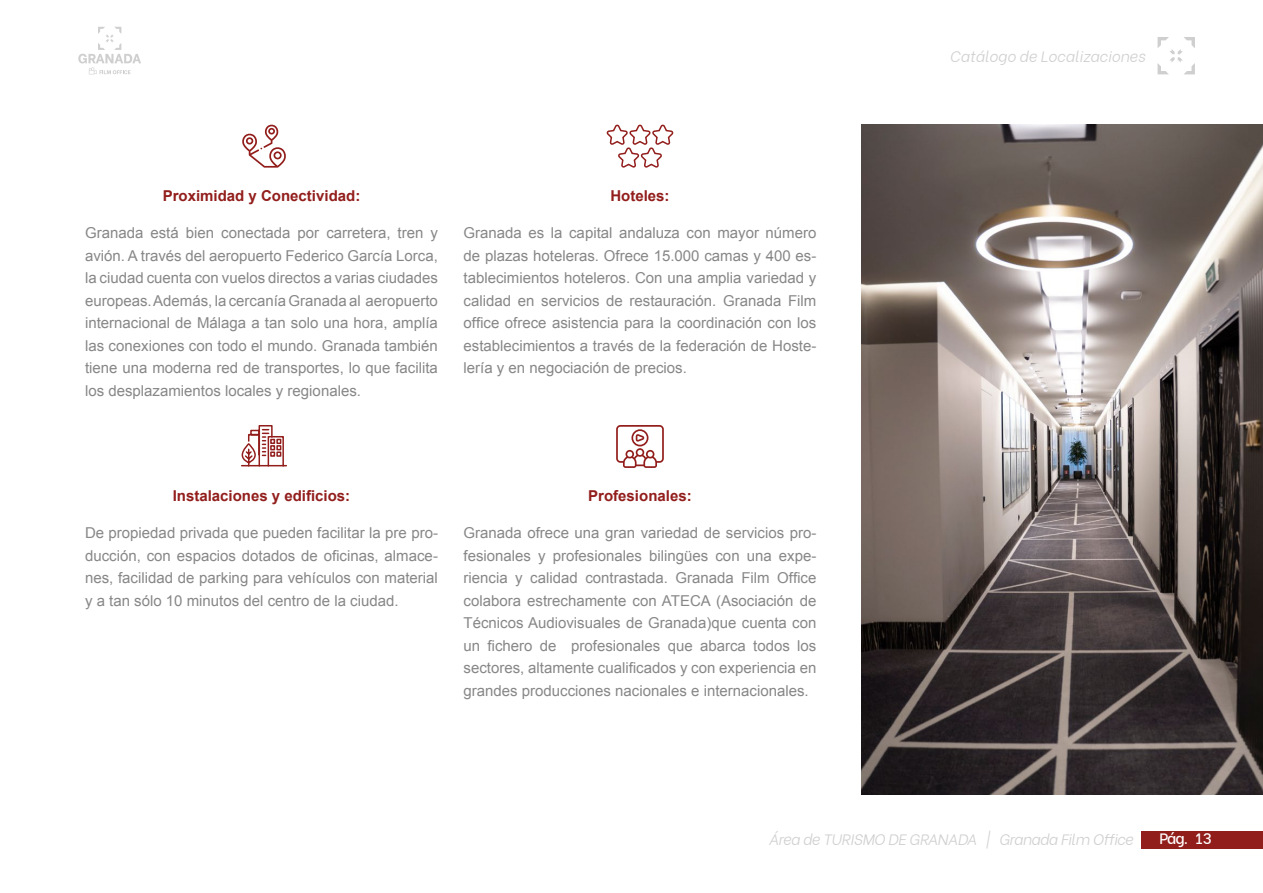
<style>
.page{position:relative;width:1263px;height:893px;background:#fff}
.page>*{position:absolute;margin:0;border:0;box-sizing:border-box;transform-origin:0 0}
.t1{font:15px/22.5px "Arial";color:#878787;text-align:justify}
.t2{font:700 15px "Arial";color:#921e1c}
.t3{font:italic 300 15px "Be Vietnam";letter-spacing:-.025em;color:#cfcfcf}
.t4{font:italic 300 15px "Be Vietnam";color:#cfcfcf}
.t5{font:500 15px "Be Vietnam";color:#fff}
</style>
<div class="page">
<div style="left:1141px;top:831px;width:122px;height:17px;background:#921e1c"></div>
<svg style="left:1157px;top:37px;width:38px;height:37px"></svg>
<svg style="left:78px;top:27px;width:63px;height:47px"></svg>
<svg style="left:606px;top:124px;width:68px;height:44px"></svg>
<svg style="left:616px;top:425px;width:48px;height:43px"></svg>
<svg style="left:242px;top:124px;width:44px;height:44px"></svg>
<svg style="left:241px;top:425px;width:46px;height:42px"></svg>
<img style="left:861px;top:125px;width:402px;height:669px">
<p class="t2" style="left:163px;top:185px;width:199px">Proximidad y Conectividad:</p>
<p class="t1" style="left:85px;top:222px;width:354px">Granada está bien conectada por carretera, tren y avión. A través del aeropuerto Federico García Lorca, la ciudad cuenta con vuelos directos a varias ciudades europeas. Además, la cercanía Granada al aeropuerto internacional de Málaga a tan solo una hora, amplía las conexiones con todo el mundo. Granada también tiene una moderna red de transportes, lo que facilita los desplazamientos locales y regionales.</p>
<p class="t2" style="left:610px;top:185px;width:61px">Hoteles:</p>
<p class="t1" style="left:463px;top:222px;width:354px">Granada es la capital andaluza con mayor número de plazas hoteleras. Ofrece 15.000 camas y 400 es&shy;tablecimientos hoteleros. Con una amplia variedad y calidad en servicios de restauración. Granada Film office ofrece asistencia para la coordinación con los establecimientos a través de la federación de Hoste&shy;lería y en negociación de precios.</p>
<p class="t2" style="left:173px;top:486px;width:179px">Instalaciones y edificios:</p>
<p class="t1" style="left:85px;top:522px;width:354px">De propiedad privada que pueden facilitar la pre pro&shy;ducción, con espacios dotados de oficinas, almace&shy;nes, facilidad de parking para vehículos con material y a tan sólo 10 minutos del centro de la ciudad.</p>
<p class="t2" style="left:588px;top:486px;width:105px">Profesionales:</p>
<p class="t1" style="left:463px;top:522px;width:354px">Granada ofrece una gran variedad de servicios pro&shy;fesionales y profesionales bilingües con una expe&shy;riencia y calidad contrastada. Granada Film Office colabora estrechamente con ATECA (Asociación de Técnicos Audiovisuales de Granada)que cuenta con un fichero de profesionales que abarca todos los sectores, altamente cualificados y con experiencia en grandes producciones nacionales e internacionales.</p>
<p class="t4" style="left:950px;top:44px;width:197px">Catálogo de Localizaciones</p>
<p class="t3" style="left:768px;top:827px;width:366px">Área de TURISMO DE GRANADA | Granada Film Office</p>
<p class="t5" style="left:1159px;top:826px;width:54px">Pág. 13</p>
</div>
